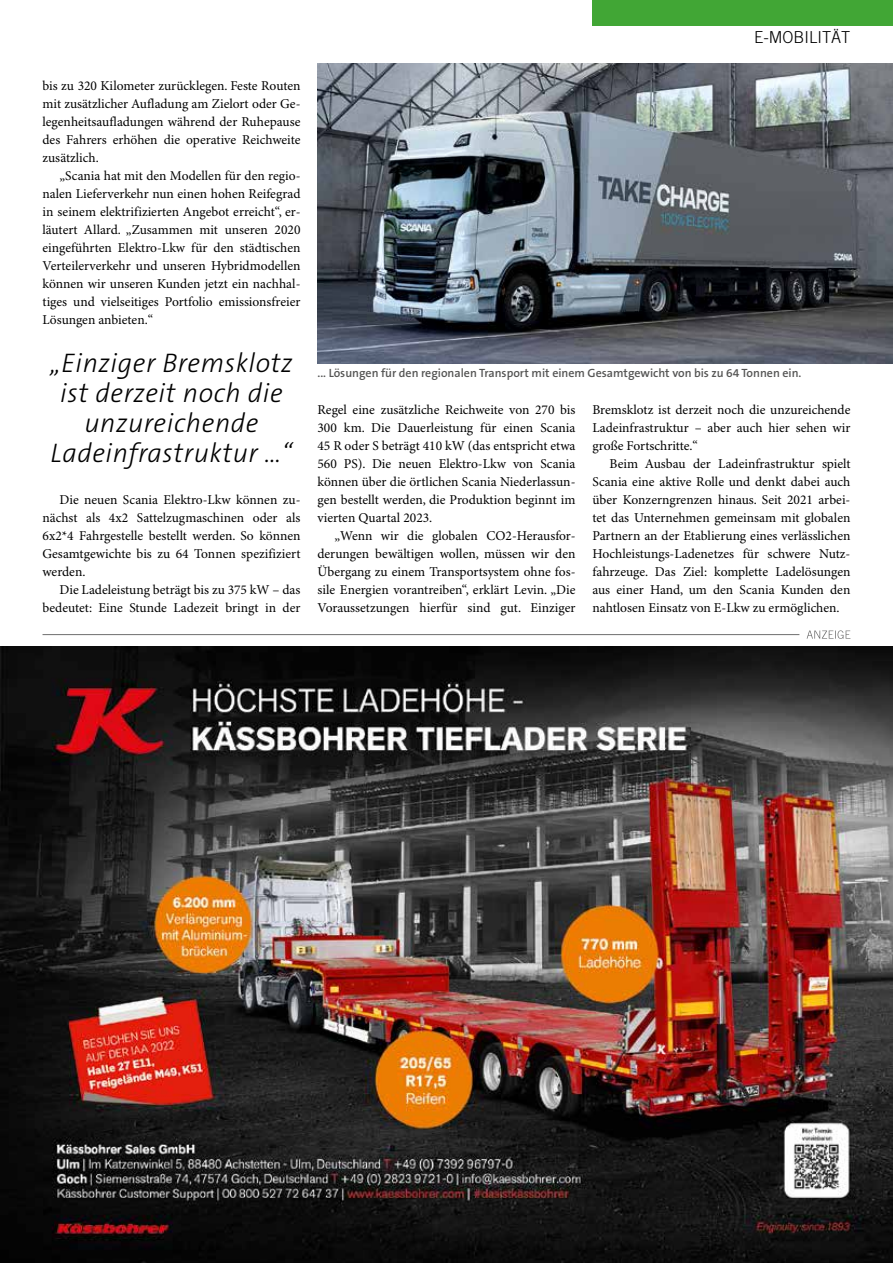
<style>
.page{position:relative;width:893px;height:1263px;background:#fff}
.page>*{position:absolute;margin:0;border:0;box-sizing:border-box;transform-origin:0 0}
.t1{font:italic 300 27px/30px "The Sans B3";letter-spacing:.02em;color:#000;text-align:center}
.t2{font:300 16.5px "Trade Gothic";color:#000}
.t3{font:13.5px/18px "Minion Pro";color:#000;text-align:justify}
.t4{font:600 12px "The Sans B6";color:#565655}
</style>
<div class="page">
<div style="left:592px;top:0;width:301px;height:26px;background:#41a635"></div>
<img style="left:0;top:646px;width:893px;height:617px">
<svg style="left:807px;top:630px;width:43px;height:9px"></svg>
<hr style="left:43px;top:634px;width:756px;height:1px;background:#6e6e6e">
<img style="left:317px;top:64px;width:576px;height:300px">
<p class="t3" style="left:43px;top:77px;width:259px">bis zu 320 Kilometer zurücklegen. Feste Routen mit zusätzlicher Aufladung am Zielort oder Ge&shy;legenheitsaufladungen während der Ruhepause des Fahrers erhöhen die operative Reichweite zusätzlich.</p>
<p class="t3" style="left:43px;top:167px;width:259px;text-indent:17px">„Scania hat mit den Modellen für den regio&shy;nalen Lieferverkehr nun einen hohen Reifegrad in seinem elektrifizierten Angebot erreicht“, er&shy;läutert Allard. „Zusammen mit unseren 2020 eingeführten Elektro-Lkw für den städtischen Verteilerverkehr und unseren Hybridmodellen können wir unseren Kunden jetzt ein nachhal&shy;tiges und vielseitiges Portfolio emissionsfreier Lösungen anbieten.“</p>
<h1 class="t1" style="left:50px;top:349px;width:244px">„Einziger Bremsklotz ist derzeit noch die unzureichende<br>Ladeinfrastruktur …“</h1>
<p class="t3" style="left:43px;top:491px;width:259px;text-indent:17px">Die neuen Scania Elektro-Lkw können zu&shy;nächst als 4x2 Sattelzugmaschinen oder als 6x2*4 Fahrgestelle bestellt werden. So können Gesamtgewichte bis zu 64 Tonnen spezifiziert werden.</p>
<p class="t3" style="left:43px;top:581px;width:259px;text-align:right">Die Ladeleistung beträgt bis zu 375 kW – das bedeutet: Eine Stunde Ladezeit bringt in der</p>
<p class="t2" style="left:754px;top:27px;width:98px">E-MOBILITÄT</p>
<p class="t4" style="left:317px;top:367px;width:485px">... Lösungen für den regionalen Transport mit einem Gesamtgewicht von bis zu 64 Tonnen ein.</p>
<p class="t3" style="left:317px;top:401px;width:259px">Regel eine zusätzliche Reichweite von 270 bis 300 km. Die Dauerleistung für einen Scania 45 R oder S beträgt 410 kW (das entspricht etwa 560 PS). Die neuen Elektro-Lkw von Scania können über die örtlichen Scania Niederlassun&shy;gen bestellt werden, die Produktion beginnt im vierten Quartal 2023.</p>
<p class="t3" style="left:317px;top:527px;width:259px;text-indent:17px">„Wenn wir die globalen CO2-Herausfor&shy;derungen bewältigen wollen, müssen wir den Übergang zu einem Transportsystem ohne fos&shy;sile Energien vorantreiben“, erklärt Levin. „Die Voraussetzungen hierfür sind gut. Einziger</p>
<p class="t3" style="left:592px;top:401px;width:259px">Bremsklotz ist derzeit noch die unzureichende Ladeinfrastruktur – aber auch hier sehen wir große Fortschritte.“</p>
<p class="t3" style="left:592px;top:455px;width:259px;text-indent:17px">Beim Ausbau der Ladeinfrastruktur spielt Scania eine aktive Rolle und denkt dabei auch über Konzerngrenzen hinaus. Seit 2021 arbei&shy;tet das Unternehmen gemeinsam mit globalen Partnern an der Etablierung eines verlässlichen Hochleistungs-Ladenetzes für schwere Nutz&shy;fahrzeuge. Das Ziel: komplette Ladelösungen aus einer Hand, um den Scania Kunden den nahtlosen Einsatz von E-Lkw zu ermöglichen.</p>
</div>
